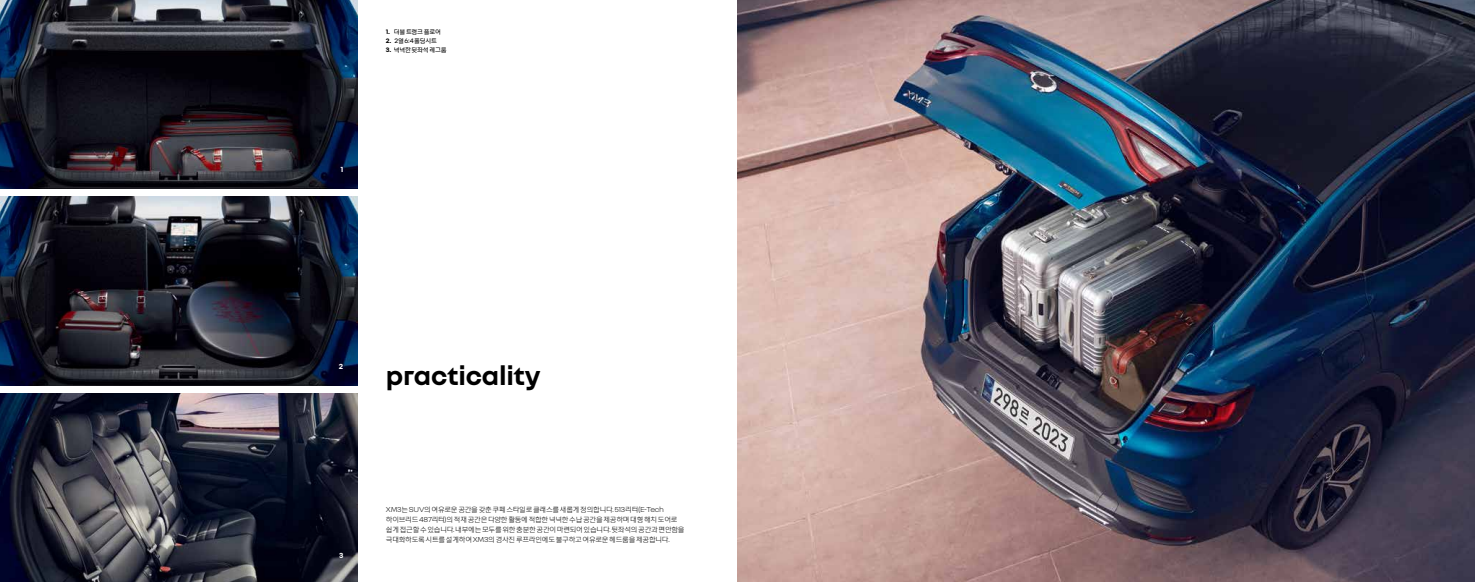
<style>
.page{position:relative;width:1475px;height:582px;background:#fff}
.page>*{position:absolute;margin:0;border:0;box-sizing:border-box;transform-origin:0 0}
.t1{font:700 28px "Nouvel R";letter-spacing:-.01em;color:#000}
.t2{font:300 8px/10px "Nouvel RKR";letter-spacing:-.03em;color:#000}
.t3{font:700 8px "Nouvel RKR";color:#fff}
.t4{font:7px "Nouvel RKR";letter-spacing:-.03em;color:#000}
.s1{font-weight:700}
</style>
<div class="page">
<img style="left:737px;top:0;width:737px;height:581px">
<img style="left:0;top:0;width:357px;height:188px">
<img style="left:0;top:393px;width:357px;height:188px">
<img style="left:0;top:197px;width:357px;height:188px">
<p class="t4" style="left:386px;top:27px;width:56px"><span class="s1">1.</span> 더블 트렁크 플로어</p>
<p class="t4" style="left:386px;top:36px;width:53px"><span class="s1">2.</span> 2열 6:4 폴딩시트</p>
<p class="t4" style="left:386px;top:45px;width:62px"><span class="s1">3.</span> 넉넉한 뒷좌석 레그룸</p>
<p class="t3" style="left:340px;top:164px;width:4px">1</p>
<p class="t3" style="left:339px;top:361px;width:6px">2</p>
<h1 class="t1" style="left:386px;top:357px;width:156px">practicality</h1>
<p class="t3" style="left:339px;top:549px;width:6px">3</p>
<p class="t2" style="left:386px;top:503px;width:300px">XM3는 SUV의 여유로운 공간을 갖춘 쿠페 스타일로 클래스를 새롭게 정의합니다. 513리터(E-Tech 하이브리드 487리터)의 적재 공간은 다양한 활동에 적합한 넉넉한 수납 공간을 제공하며 대형 해치 도어로 쉽게 접근할 수 있습니다. 내부에는 모두를 위한 충분한 공간이 마련되어 있습니다. 뒷좌석의 공간과 편안함을 극대화하도록 시트를 설계하여 XM3의 경사진 루프라인에도 불구하고 여유로운 헤드룸을 제공합니다.</p>
</div>
